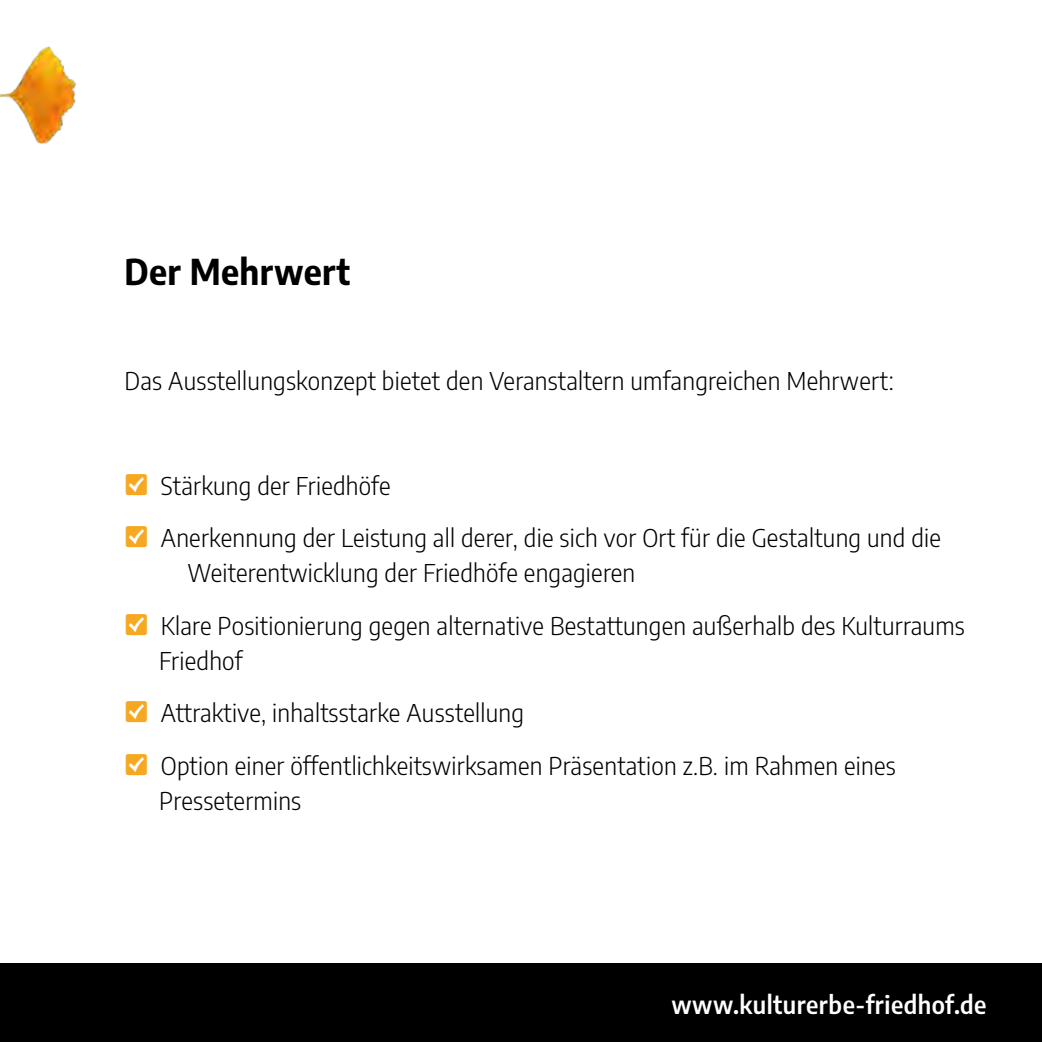
<style>
.page{position:relative;width:1042px;height:1042px;background:#fff}
.page>*{position:absolute;margin:0;border:0;box-sizing:border-box;transform-origin:0 0}
.t1{font:700 semi-condensed 35px "Encode Sans";letter-spacing:.01em;color:#000}
.t2{font:300 semi-condensed 24.5px/52.5px "Encode Sans";letter-spacing:.01em;color:#000}
.t3{font:600 semi-condensed 24.5px "Encode Sans";letter-spacing:.02em;color:#fff}
</style>
<div class="page">
<div style="left:0;top:964px;width:1042px;height:78px;background:#000"></div>
<img style="left:0;top:46px;width:76px;height:98px">
<h1 class="t1" style="left:125px;top:245px;width:227px">Der Mehrwert</h1>
<p class="t2" style="left:125px;top:353px;width:770px">Das Ausstellungskonzept bietet den Veranstaltern umfangreichen Mehrwert:</p>
<p class="t2" style="left:161px;top:458px;width:781px">Stärkung der Friedhöfe<br>Anerkennung der Leistung all derer, die sich vor Ort für die Gestaltung und die</p>
<p class="t2" style="left:161px;top:546px;width:805px;text-indent:27px">Weiterentwicklung der Friedhöfe engagieren<br>Klare Positionierung gegen alternative Bestattungen außerhalb des Kulturraums</p>
<p class="t2" style="left:159px;top:633px;width:738px">Friedhof<br>Attraktive, inhaltsstarke Ausstellung<br>Option einer öffentlichkeitswirksamen Präsentation z.B. im Rahmen eines</p>
<p class="t2" style="left:159px;top:773px;width:143px">Pressetermins</p>
<p class="t3" style="left:671px;top:987px;width:316px">www.kulturerbe-friedhof.de</p>
</div>
